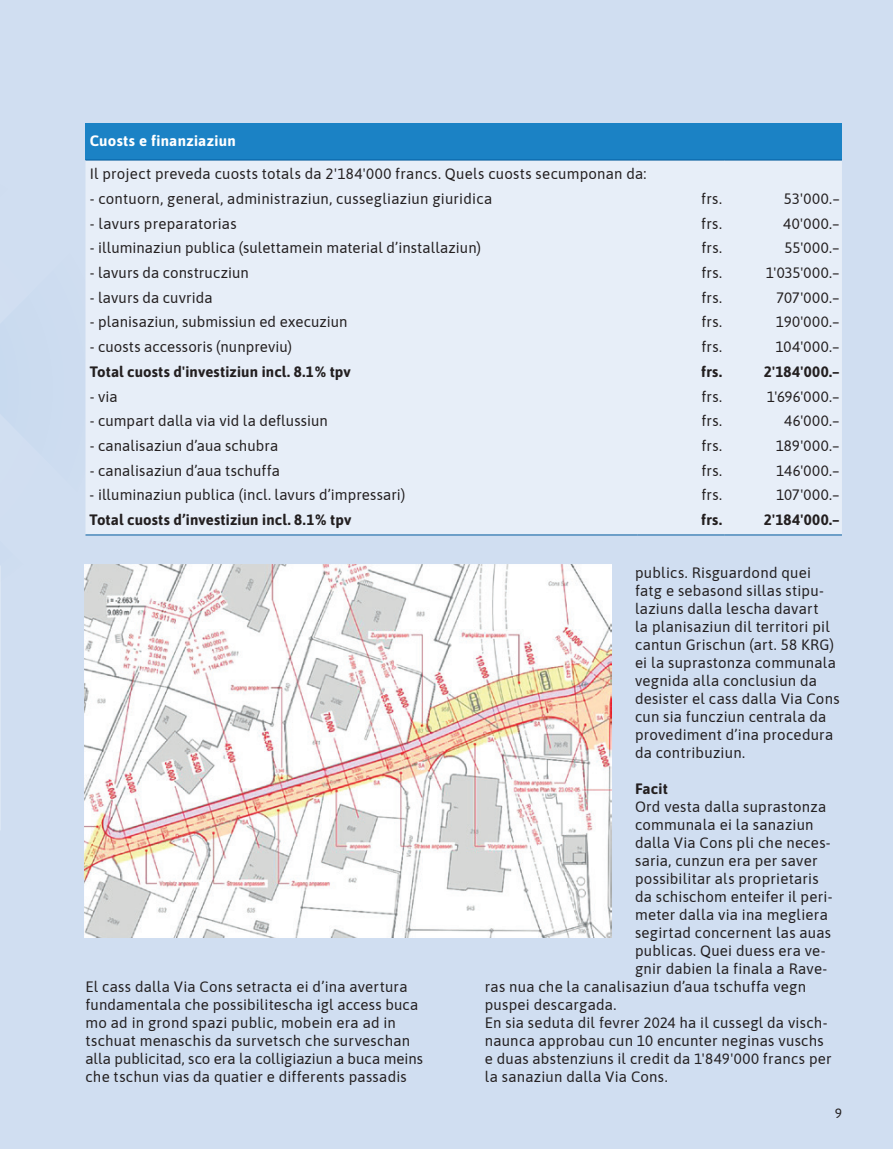
<style>
.page{position:relative;width:893px;height:1149px;background:#fff}
.page>*{position:absolute;margin:0;border:0;box-sizing:border-box;transform-origin:0 0}
.t1{font:15px/18px "Asap";letter-spacing:.015em;color:#231f20}
.t2{font:700 15px "Asap";letter-spacing:.015em;color:#231f20}
.t3{font:700 15px "Asap";letter-spacing:.02em;color:#fff}
.t4{font:13.5px "Asap";color:#231f20}
</style>
<div class="page">
<div style="left:0;top:0;width:893px;height:1148px;background:#d0def1"></div>
<div style="left:85px;top:123px;width:757px;height:37px;background:#1b82c5"></div>
<div style="left:85px;top:161px;width:757px;height:373px;background:#e7eef8"></div>
<hr style="left:85px;top:160px;width:552px;height:1px;background:#015a9d">
<hr style="left:637px;top:160px;width:87px;height:1px;background:#015a9d">
<hr style="left:724px;top:160px;width:118px;height:1px;background:#015a9d">
<hr style="left:85px;top:534px;width:552px;height:1px;background:#015a9d">
<hr style="left:637px;top:534px;width:87px;height:1px;background:#015a9d">
<hr style="left:724px;top:534px;width:118px;height:1px;background:#015a9d">
<img style="left:84px;top:564px;width:527px;height:372px">
<p class="t3" style="left:90px;top:130px;width:148px">Cuosts e finanziaziun</p>
<p class="t1" style="left:90px;top:164px;width:558px">Il project preveda cuosts totals da 2'184'000 francs. Quels cuosts secumponan da:</p>
<p class="t1" style="left:90px;top:189px;width:404px">- contuorn, general, administraziun, cussegliaziun giuridica</p>
<p class="t1" style="left:701px;top:189px;width:22px">frs.</p>
<p class="t1" style="left:784px;top:189px;width:58px">53'000.–</p>
<p class="t1" style="left:90px;top:214px;width:148px">- lavurs preparatorias</p>
<p class="t1" style="left:701px;top:214px;width:22px">frs.</p>
<p class="t1" style="left:783px;top:214px;width:58px">40'000.–</p>
<p class="t1" style="left:90px;top:238px;width:393px">- illuminaziun publica (sulettamein material d’installaziun)</p>
<p class="t1" style="left:702px;top:238px;width:22px">frs.</p>
<p class="t1" style="left:785px;top:238px;width:57px">55'000.–</p>
<p class="t1" style="left:90px;top:263px;width:161px">- lavurs da construcziun</p>
<p class="t1" style="left:702px;top:263px;width:22px">frs.</p>
<p class="t1" style="left:766px;top:263px;width:75px">1'035'000.–</p>
<p class="t1" style="left:90px;top:288px;width:124px">- lavurs da cuvrida</p>
<p class="t1" style="left:701px;top:288px;width:22px">frs.</p>
<p class="t1" style="left:776px;top:288px;width:65px">707'000.–</p>
<p class="t1" style="left:90px;top:312px;width:259px">- planisaziun, submissiun ed execuziun</p>
<p class="t1" style="left:701px;top:312px;width:22px">frs.</p>
<p class="t1" style="left:776px;top:312px;width:65px">190'000.–</p>
<p class="t1" style="left:90px;top:337px;width:204px">- cuosts accessoris (nunpreviu)</p>
<p class="t1" style="left:701px;top:337px;width:22px">frs.</p>
<p class="t1" style="left:776px;top:337px;width:66px">104'000.–</p>
<p class="t2" style="left:90px;top:361px;width:263px">Total cuosts d'investiziun incl. 8.1% tpv</p>
<p class="t2" style="left:701px;top:361px;width:22px">frs.</p>
<p class="t2" style="left:764px;top:361px;width:77px">2'184'000.–</p>
<p class="t1" style="left:90px;top:386px;width:29px">- via</p>
<p class="t1" style="left:701px;top:386px;width:22px">frs.</p>
<p class="t1" style="left:767px;top:386px;width:74px">1'696'000.–</p>
<p class="t1" style="left:90px;top:411px;width:240px">- cumpart dalla via vid la deflussiun</p>
<p class="t1" style="left:701px;top:411px;width:22px">frs.</p>
<p class="t1" style="left:784px;top:411px;width:57px">46'000.–</p>
<p class="t1" style="left:90px;top:435px;width:190px">- canalisaziun d’aua schubra</p>
<p class="t1" style="left:701px;top:435px;width:22px">frs.</p>
<p class="t1" style="left:776px;top:435px;width:66px">189'000.–</p>
<p class="t1" style="left:90px;top:460px;width:192px">- canalisaziun d’aua tschuffa</p>
<p class="t1" style="left:701px;top:460px;width:22px">frs.</p>
<p class="t1" style="left:776px;top:460px;width:65px">146'000.–</p>
<p class="t1" style="left:90px;top:485px;width:317px">- illuminaziun publica (incl. lavurs d’impressari)</p>
<p class="t1" style="left:701px;top:485px;width:22px">frs.</p>
<p class="t1" style="left:776px;top:485px;width:65px">107'000.–</p>
<p class="t2" style="left:90px;top:509px;width:263px">Total cuosts d’investiziun incl. 8.1% tpv</p>
<p class="t2" style="left:701px;top:509px;width:22px">frs.</p>
<p class="t2" style="left:764px;top:509px;width:77px">2'184'000.–</p>
<p class="t1" style="left:85px;top:977px;width:339px">El cass dalla Via Cons setracta ei d’ina avertura fundamentala che possibilitescha igl access buca mo ad in grond spazi public, mobein era ad in tschuat menaschis da survetsch che surveschan alla publicitad, sco era la colligiaziun a buca meins che tschun vias da quatier e differents passadis</p>
<p class="t1" style="left:635px;top:563px;width:206px">publics. Risguardond quei fatg e sebasond sillas stipu&shy;laziuns dalla lescha davart<br>la planisaziun dil territori pil cantun Grischun (art. 58 KRG) ei la suprastonza communala vegnida alla conclusiun da desister el cass dalla Via Cons cun sia funcziun centrala da provediment d’ina procedura da contribuziun.</p>
<p class="t2" style="left:635px;top:778px;width:35px">Facit</p>
<p class="t1" style="left:635px;top:797px;width:193px">Ord vesta dalla suprastonza</p>
<p class="t1" style="left:635px;top:815px;width:180px">communala ei la sanaziun</p>
<p class="t1" style="left:635px;top:833px;width:197px">dalla Via Cons pli che neces-</p>
<p class="t1" style="left:635px;top:851px;width:184px">saria, cunzun era per saver</p>
<p class="t1" style="left:635px;top:869px;width:185px">possibilitar als proprietaris</p>
<p class="t1" style="left:635px;top:887px;width:199px">da schischom enteifer il peri-</p>
<p class="t1" style="left:635px;top:905px;width:194px">meter dalla via ina megliera</p>
<p class="t1" style="left:635px;top:923px;width:198px">segirtad concernent las auas</p>
<p class="t1" style="left:635px;top:941px;width:192px">publicas. Quei duess era ve-</p>
<p class="t1" style="left:635px;top:959px;width:194px">gnir dabien la finala a Rave-</p>
<p class="t1" style="left:485px;top:977px;width:323px">ras nua che la canalisaziun d’aua tschuffa vegn</p>
<p class="t1" style="left:485px;top:995px;width:133px">puspei descargada.</p>
<p class="t1" style="left:485px;top:1013px;width:344px">En sia seduta dil fevrer 2024 ha il cussegl da visch-</p>
<p class="t1" style="left:485px;top:1031px;width:340px">naunca approbau cun 10 encunter neginas vuschs</p>
<p class="t1" style="left:485px;top:1049px;width:348px">e duas abstenziuns il credit da 1'849'000 francs per</p>
<p class="t1" style="left:485px;top:1067px;width:184px">la sanaziun dalla Via Cons.</p>
<p class="t4" style="left:835px;top:1104px;width:9px">99</p>
</div>
